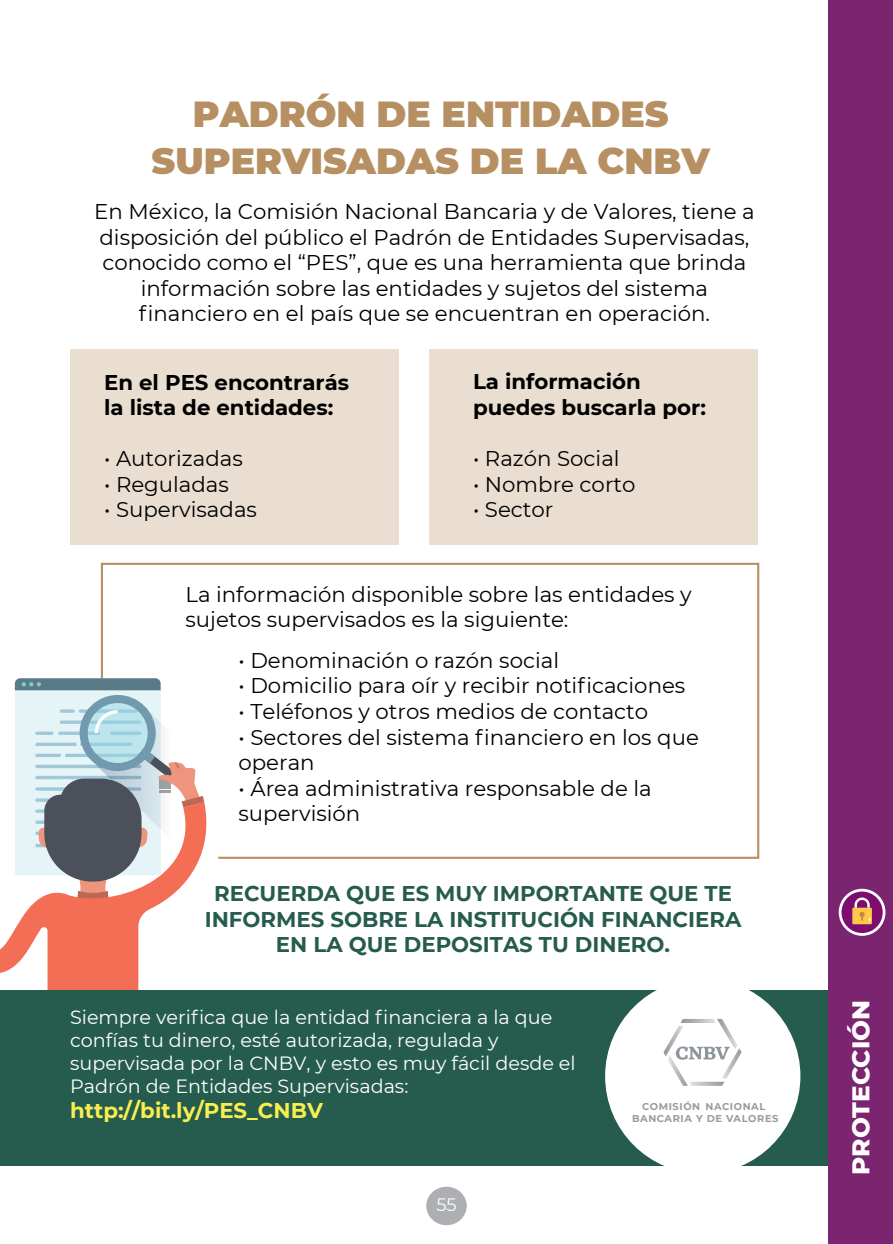
<style>
.page{position:relative;width:893px;height:1244px;background:#fff}
.page>*{position:absolute;margin:0;border:0;box-sizing:border-box;transform-origin:0 0}
.t1{font:900 36.23px/46.8px "Montserrat";color:#b69062;text-align:center}
.t2{font:800 24.75px "Montserrat";color:#fff}
.t3{font:21.38px/25.7px "Montserrat";color:#000}
.t4{font:700 21.38px/25.7px "Montserrat";color:#265c4d;text-align:center}
.t5{font:700 21.38px/25.7px "Montserrat";color:#000}
.t6{font:700 21.38px "Montserrat";color:#f9ee50}
.t7{font:19.12px/22.9px "Montserrat";color:#fff}
.t8{font:18px "Montserrat";color:#fff}
.t9{font:700 9.9px/11.9px "Montserrat";letter-spacing:.06em;color:#9c9b9a;text-align:center}
</style>
<div class="page">
<svg style="left:100px;top:562px;width:660px;height:297px"></svg>
<div style="left:70px;top:349px;width:328px;height:196px;background:#e9ded0"></div>
<div style="left:430px;top:349px;width:328px;height:196px;background:#e9ded0"></div>
<svg style="left:0;top:802px;width:214px;height:188px"></svg>
<svg style="left:15px;top:678px;width:189px;height:229px"></svg>
<div style="left:0;top:990px;width:851px;height:175px;background:#265c4d"></div>
<div style="left:605px;top:978px;width:195px;height:196px;background:#fff;border-radius:50%"></div>
<svg style="left:663px;top:1019px;width:79px;height:67px"></svg>
<div style="left:426px;top:1186px;width:41px;height:39px;background:#adafb2;border-radius:50%"></div>
<div style="left:828px;top:0;width:65px;height:1244px;background:#7b246f"></div>
<svg style="left:840px;top:890px;width:44px;height:44px"></svg>
<div style="left:839px;top:889px;width:46px;height:47px;border:3px solid #fff;border-radius:50%"></div>
<div style="left:852px;top:907px;width:20px;height:17px;background:#ffc849"></div>
<svg style="left:854px;top:897px;width:16px;height:24px"></svg>
<h1 class="t1" style="left:152px;top:88px;width:560px">PADRÓN DE ENTIDADES<br>SUPERVISADAS DE LA CNBV</h1>
<p class="t3" style="left:94px;top:198px;width:662px;text-align:center">En México, la Comisión Nacional Bancaria y de Valores, tiene a disposición del público el Padrón de Entidades Supervisadas, conocido como el “PES”, que es una herramienta que brinda información sobre las entidades y sujetos del sistema financiero en el país que se encuentran en operación.</p>
<p class="t5" style="left:104px;top:368px;width:247px">En el PES encontrarás la lista de entidades:</p>
<p class="t3" style="left:104px;top:445px;width:140px">• Autorizadas</p>
<p class="t3" style="left:104px;top:470px;width:126px">• Reguladas</p>
<p class="t3" style="left:104px;top:496px;width:154px">• Supervisadas</p>
<p class="t5" style="left:473px;top:368px;width:234px">La información puedes buscarla por:</p>
<p class="t3" style="left:473px;top:445px;width:148px">• Razón Social</p>
<p class="t3" style="left:473px;top:470px;width:164px">• Nombre corto</p>
<p class="t3" style="left:473px;top:496px;width:82px">• Sector</p>
<p class="t3" style="left:185px;top:581px;width:508px">La información disponible sobre las entidades y sujetos supervisados es la siguiente:</p>
<p class="t3" style="left:239px;top:647px;width:322px">• Denominación o razón social</p>
<p class="t3" style="left:239px;top:672px;width:448px">• Domicilio para oír y recibir notificaciones</p>
<p class="t3" style="left:239px;top:698px;width:411px">• Teléfonos y otros medios de contacto</p>
<p class="t3" style="left:239px;top:723px;width:462px">• Sectores del sistema financiero en los que operan</p>
<p class="t3" style="left:239px;top:774px;width:415px">• Área administrativa responsable de la supervisión</p>
<p class="t4" style="left:205px;top:880px;width:538px">RECUERDA QUE ES MUY IMPORTANTE QUE TE<br>INFORMES SOBRE LA INSTITUCIÓN FINANCIERA<br>EN LA QUE DEPOSITAS TU DINERO.</p>
<p class="t7" style="left:70px;top:1004px;width:507px">Siempre verifica que la entidad financiera a la que confías tu dinero, esté autorizada, regulada y supervisada por la CNBV, y esto es muy fácil desde el Padrón de Entidades Supervisadas:</p>
<p class="t6" style="left:70px;top:1095px;width:254px">http://bit.ly/PES_CNBV</p>
<p class="t8" style="left:436px;top:1192px;width:22px">55</p>
<p class="t9" style="left:632px;top:1099px;width:148px">COMISIÓN NACIONAL<br>BANCARIA Y DE VALORES</p>
<p class="t2" style="left:842px;top:1175px;width:176px;rotate:-90deg">PROTECCIÓN</p>
</div>
